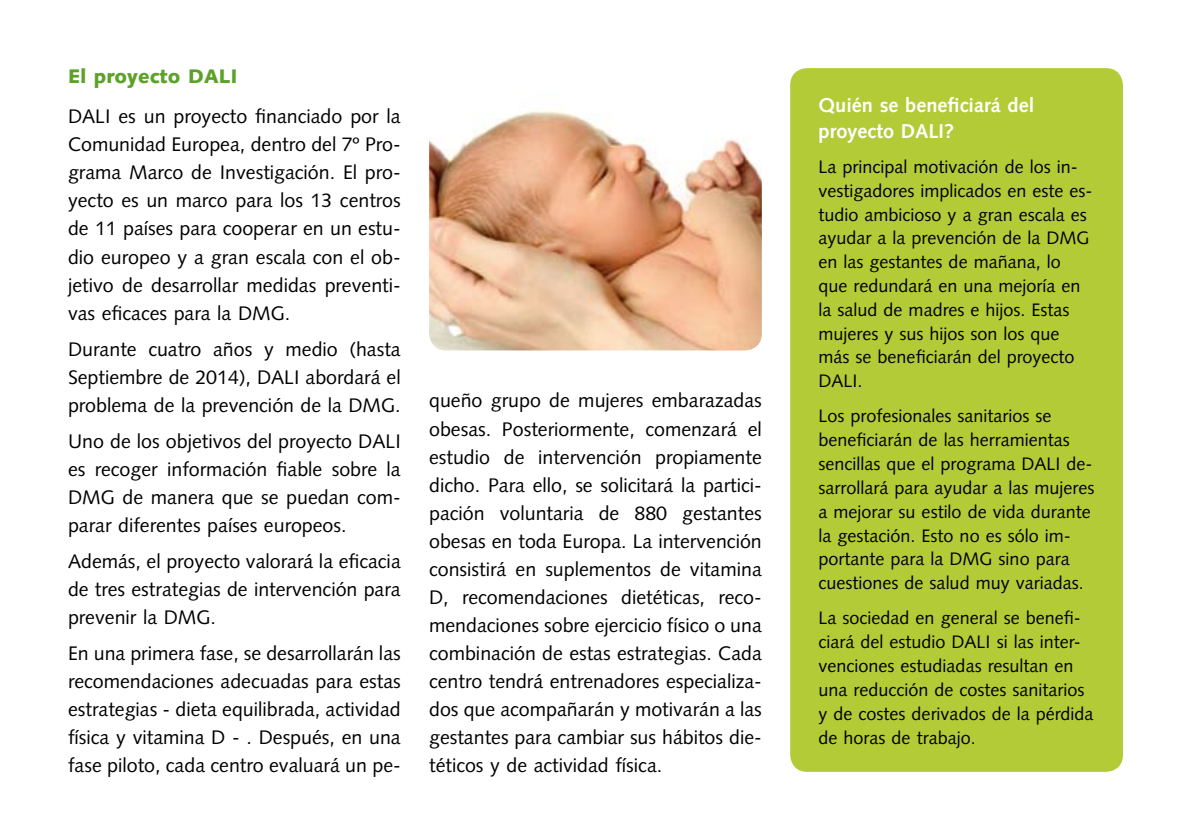
<style>
.page{position:relative;width:1191px;height:840px;background:#fff}
.page>*{position:absolute;margin:0;border:0;box-sizing:border-box;transform-origin:0 0}
.t1{font:700 20px/26px "Syntax";color:#fff}
.t2{font:19.6px/28px "Syntax";color:#000;text-align:justify}
.t3{font:900 19.6px "Syntax";color:#5ca128}
.t4{font:18px/23.8px "Syntax";color:#000}
</style>
<div class="page">
<div style="left:790px;top:68px;width:333px;height:703px;background:#b3cb37;border-radius:17px"></div>
<img style="left:429px;top:111px;width:333px;height:239px">
<p class="t3" style="left:68px;top:64px;width:171px">El proyecto DALI</p>
<p class="t2" style="left:68px;top:102px;width:334px">DALI es un proyecto financiado por la Comunidad Europea, dentro del 7º Pro&shy;grama Marco de Investigación. El pro&shy;yecto es un marco para los 13 centros de 11 países para cooperar en un estu&shy;dio europeo y a gran escala con el ob&shy;jetivo de desarrollar medidas preventi&shy;vas eficaces para la DMG.</p>
<p class="t2" style="left:68px;top:334px;width:334px">Durante cuatro años y medio (hasta Septiembre de 2014), DALI abordará el problema de la prevención de la DMG.</p>
<p class="t2" style="left:68px;top:426px;width:334px">Uno de los objetivos del proyecto DALI es recoger información fiable sobre la DMG de manera que se puedan com&shy;parar diferentes países europeos.</p>
<p class="t2" style="left:68px;top:546px;width:334px">Además, el proyecto valorará la eficacia de tres estrategias de intervención para prevenir la DMG.</p>
<p class="t2" style="left:68px;top:638px;width:334px">En una primera fase, se desarrollarán las recomendaciones adecuadas para estas estrategias - dieta equilibrada, actividad física y vitamina D - . Después, en una fase piloto, cada centro evaluará un pe-</p>
<p class="t2" style="left:429px;top:386px;width:334px">queño grupo de mujeres embarazadas obesas. Posteriormente, comenzará el estudio de intervención propiamente dicho. Para ello, se solicitará la partici&shy;pación voluntaria de 880 gestantes obesas en toda Europa. La intervención consistirá en suplementos de vitamina D, recomendaciones dietéticas, reco&shy;mendaciones sobre ejercicio físico o una combinación de estas estrategias. Cada centro tendrá entrenadores especializa&shy;dos que acompañarán y motivarán a las gestantes para cambiar sus hábitos die&shy;téticos y de actividad física.</p>
<p class="t1" style="left:818px;top:92px;width:217px">Quién se beneficiará del proyecto DALI?</p>
<p class="t4" style="left:818px;top:155px;width:275px">La principal motivación de los in&shy;vestigadores implicados en este es&shy;tudio ambicioso y a gran escala es ayudar a la prevención de la DMG en las gestantes de mañana, lo que redundará en una mejoría en la salud de madres e hijos. Estas mujeres y sus hijos son los que más se beneficiarán del proyecto<br>DALI.</p>
<p class="t4" style="left:818px;top:404px;width:277px">Los profesionales sanitarios se beneficiarán de las herramientas sencillas que el programa DALI de&shy;sarrollará para ayudar a las mujeres a mejorar su estilo de vida durante la gestación. Esto no es sólo im&shy;portante para la DMG sino para cuestiones de salud muy variadas.</p>
<p class="t4" style="left:818px;top:606px;width:276px">La sociedad en general se benefi&shy;ciará del estudio DALI si las inter&shy;venciones estudiadas resultan en una reducción de costes sanitarios y de costes derivados de la pérdida de horas de trabajo.</p>
</div>
